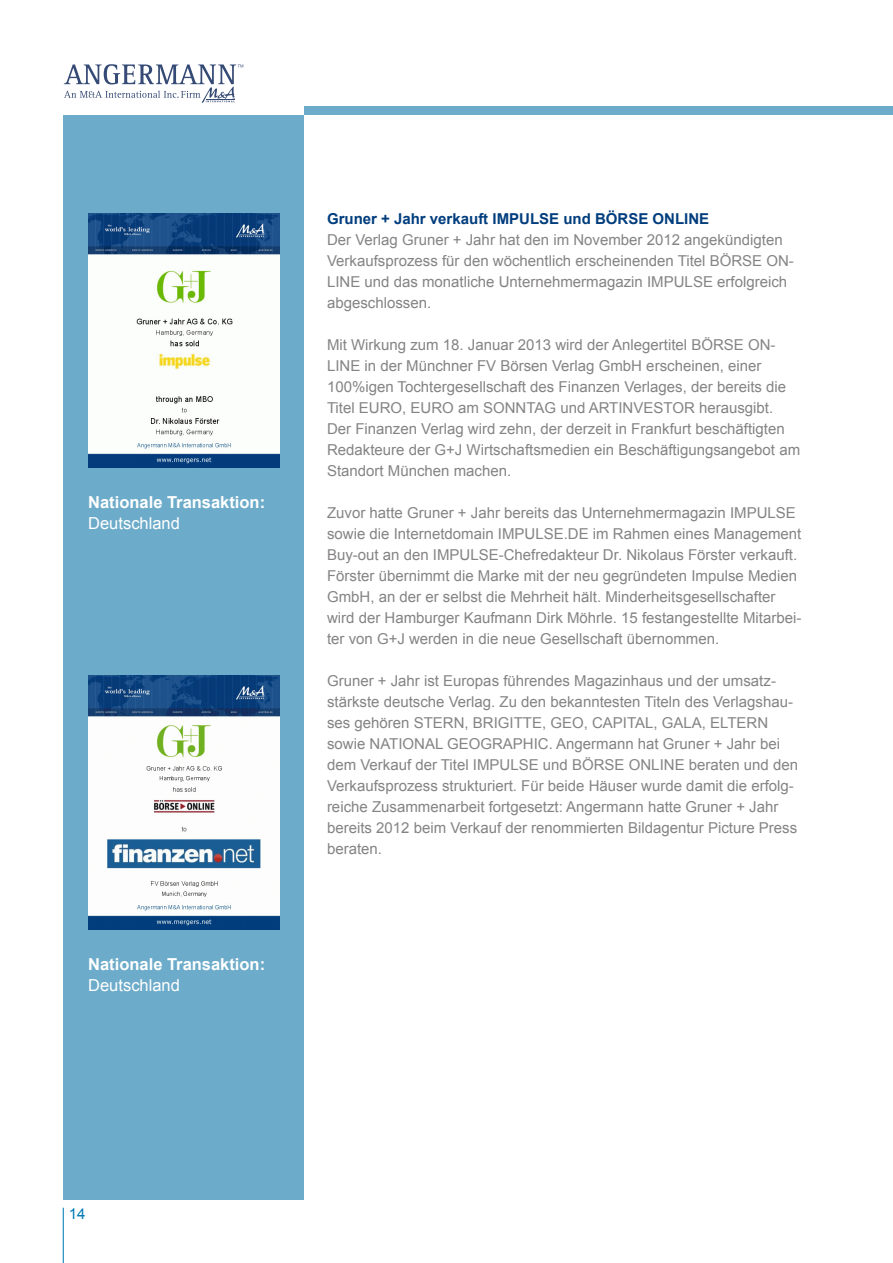
<style>
.page{position:relative;width:893px;height:1263px;background:#fff}
.page>*{position:absolute;margin:0;border:0;box-sizing:border-box;transform-origin:0 0}
.t1{font:700 16.5px "Arial";color:#fff}
.t2{font:16.5px "Arial";color:#fff}
.t3{font:15px/21px "Arial";color:#858383}
.t4{font:700 15px "Arial";color:#003d7d}
.t5{font:15px "Arial";color:#007ab5}
</style>
<div class="page">
<div style="left:64px;top:115px;width:240px;height:1084px;background:#6cabc9"></div>
<svg style="left:64px;top:64px;width:179px;height:39px"></svg>
<div style="left:304px;top:106px;width:589px;height:9px;background:#6cabc9"></div>
<hr style="left:63px;top:1208px;width:1px;height:55px;background:#007ab5">
<img style="left:88px;top:213px;width:192px;height:254px">
<img style="left:88px;top:675px;width:192px;height:254px">
<p class="t1" style="left:88px;top:491px;width:178px">Nationale Transaktion:</p>
<p class="t2" style="left:88px;top:512px;width:93px">Deutschland</p>
<p class="t1" style="left:88px;top:953px;width:178px">Nationale Transaktion:</p>
<p class="t2" style="left:88px;top:974px;width:93px">Deutschland</p>
<p class="t4" style="left:327px;top:209px;width:384px">Gruner + Jahr verkauft IMPULSE und BÖRSE ONLINE</p>
<p class="t3" style="left:327px;top:230px;width:468px">Der Verlag Gruner + Jahr hat den im November 2012 angekündigten Verkaufsprozess für den wöchentlich erscheinenden Titel BÖRSE ON-LINE und das monatliche Unternehmermagazin IMPULSE erfolgreich abgeschlossen.</p>
<p class="t3" style="left:327px;top:335px;width:475px">Mit Wirkung zum 18. Januar 2013 wird der Anlegertitel BÖRSE ON-LINE in der Münchner FV Börsen Verlag GmbH erscheinen, einer 100%igen Tochtergesellschaft des Finanzen Verlages, der bereits die Titel EURO, EURO am SONNTAG und ARTINVESTOR herausgibt.<br>Der Finanzen Verlag wird zehn, der derzeit in Frankfurt beschäftigten Redakteure der G+J Wirtschaftsmedien ein Beschäftigungsangebot am Standort München machen.</p>
<p class="t3" style="left:327px;top:503px;width:476px">Zuvor hatte Gruner + Jahr bereits das Unternehmermagazin IMPULSE sowie die Internetdomain IMPULSE.DE im Rahmen eines Management Buy-out an den IMPULSE-Chefredakteur Dr. Nikolaus Förster verkauft.<br>Förster übernimmt die Marke mit der neu gegründeten Impulse Medien GmbH, an der er selbst die Mehrheit hält. Minderheitsgesellschafter wird der Hamburger Kaufmann Dirk Möhrle. 15 festangestellte Mitarbei&shy;ter von G+J werden in die neue Gesellschaft übernommen.</p>
<p class="t3" style="left:327px;top:671px;width:473px">Gruner + Jahr ist Europas führendes Magazinhaus und der umsatz&shy;stärkste deutsche Verlag. Zu den bekanntesten Titeln des Verlagshau&shy;ses gehören STERN, BRIGITTE, GEO, CAPITAL, GALA, ELTERN sowie NATIONAL GEOGRAPHIC. Angermann hat Gruner + Jahr bei dem Verkauf der Titel IMPULSE und BÖRSE ONLINE beraten und den Verkaufsprozess strukturiert. Für beide Häuser wurde damit die erfolg&shy;reiche Zusammenarbeit fortgesetzt: Angermann hatte Gruner + Jahr bereits 2012 beim Verkauf der renommierten Bildagentur Picture Press beraten.</p>
<p class="t5" style="left:69px;top:1203px;width:18px">14</p>
</div>
